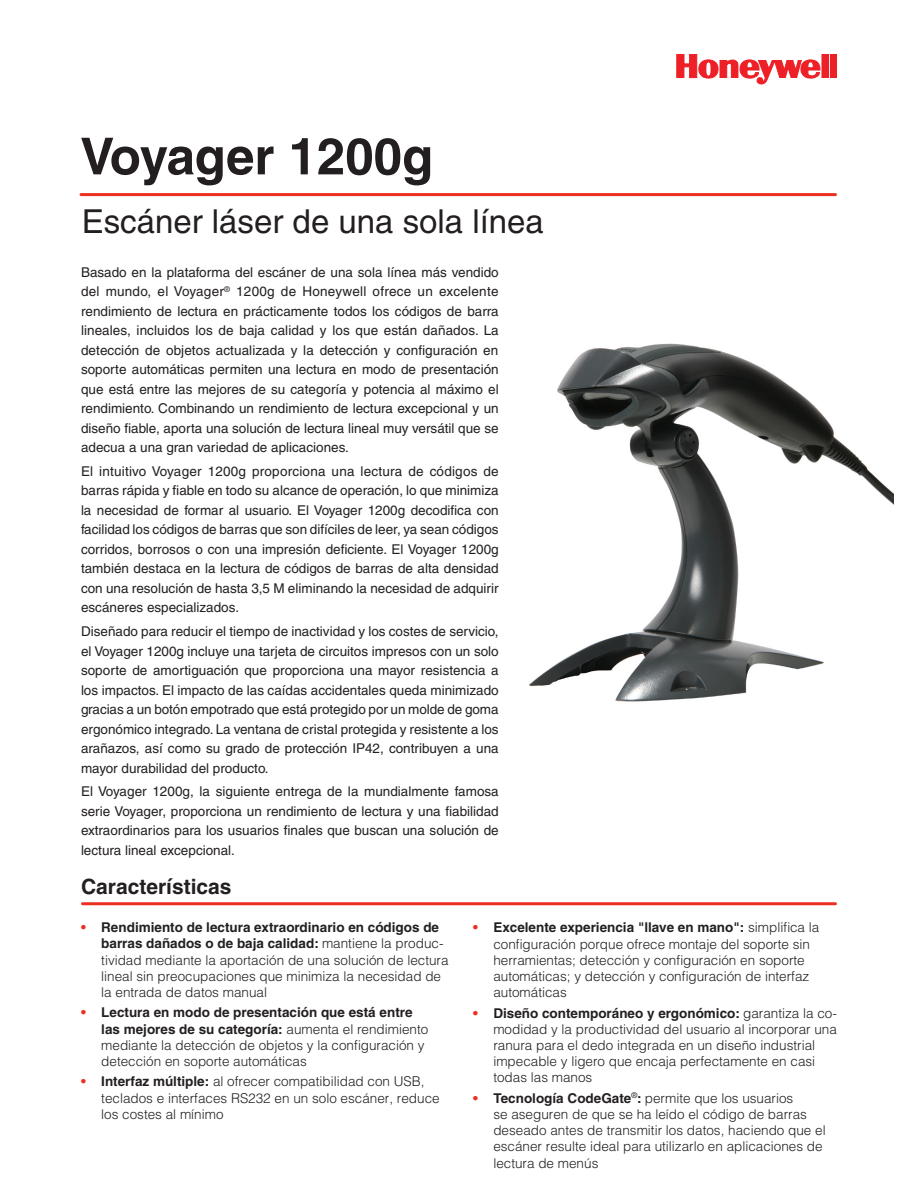
<style>
.page{position:relative;width:918px;height:1188px;background:#fff}
.page>*{position:absolute;margin:0;border:0;box-sizing:border-box;transform-origin:0 0}
.Product_Name_-_Front{font:700 51px "Helvetica";color:#231f20}
.Product_Descriptor{font:33px "Helvetica";color:#231f20}
.Overview_and_Feature{font:700 21px "Helvetica";color:#231f20}
.Overview_Body{font:13.5px/19.5px "Helvetica";color:#231f20;text-align:justify}
.Features_Header{font:300 13.5px/16.2px "Helvetica";color:#231f20}
.s1{font-weight:700;color:#ee2e22}
.s2{font-weight:700}
</style>
<div class="page">
<svg style="left:677px;top:54px;width:144px;height:30px"></svg>
<div style="left:822px;top:54px;width:6px;height:24px;background:#ee2027"></div>
<div style="left:822px;top:54px;width:7px;height:24px;border:1px solid #ee2027"></div>
<div style="left:830px;top:54px;width:7px;height:24px;background:#ee2027"></div>
<hr style="left:81px;top:193px;width:755px;height:3px;background:#ee2e22">
<hr style="left:82px;top:902px;width:754px;height:3px;background:#ee2e22">
<img style="left:529px;top:343px;width:365px;height:359px">
<p class="Product_Name_-_Front" style="left:80px;top:125px;width:354px">Voyager 1200g</p>
<p class="Product_Descriptor" style="left:82px;top:202px;width:464px">Escáner láser de una sola línea</p>
<p class="Overview_Body" style="left:81px;top:262px;width:419px">Basado en la plataforma del escáner de una sola línea más vendido del mundo, el Voyager<sup>®</sup> 1200g de Honeywell ofrece un excelente rendimiento de lectura en prácticamente todos los códigos de barra lineales, incluidos los de baja calidad y los que están dañados. La detección de objetos actualizada y la detección y configuración en soporte automáticas permiten una lectura en modo de presentación que está entre las mejores de su categoría y potencia al máximo el rendimiento. Combinando un rendimiento de lectura excepcional y un diseño fiable, aporta una solución de lectura lineal muy versátil que se adecua a una gran variedad de aplicaciones.</p>
<p class="Overview_Body" style="left:81px;top:461px;width:419px">El intuitivo Voyager 1200g proporciona una lectura de códigos de barras rápida y fiable en todo su alcance de operación, lo que minimiza la necesidad de formar al usuario. El Voyager 1200g decodifica con facilidad los códigos de barras que son difíciles de leer, ya sean códigos corridos, borrosos o con una impresión deficiente. El Voyager 1200g también destaca en la lectura de códigos de barras de alta densidad con una resolución de hasta 3,5 M eliminando la necesidad de adquirir escáneres especializados.</p>
<p class="Overview_Body" style="left:81px;top:622px;width:419px">Diseñado para reducir el tiempo de inactividad y los costes de servicio, el Voyager 1200g incluye una tarjeta de circuitos impresos con un solo soporte de amortiguación que proporciona una mayor resistencia a los impactos. El impacto de las caídas accidentales queda minimizado gracias a un botón empotrado que está protegido por un molde de goma ergonómico integrado. La ventana de cristal protegida y resistente a los arañazos, así como su grado de protección IP42, contribuyen a una mayor durabilidad del producto.</p>
<p class="Overview_Body" style="left:81px;top:782px;width:419px">El Voyager 1200g, la siguiente entrega de la mundialmente famosa serie Voyager, proporciona un rendimiento de lectura y una fiabilidad extraordinarios para los usuarios finales que buscan una solución de lectura lineal excepcional.</p>
<p class="Overview_and_Feature" style="left:81px;top:874px;width:152px">Características</p>
<p class="Features_Header" style="left:101px;top:919px;width:349px;text-indent:-20px"><span class="s1">•</span> <span class="s2">Rendimiento de lectura extraordinario en códigos de barras dañados o de baja calidad:</span> mantiene la produc&shy;tividad mediante la aportación de una solución de lectura lineal sin preocupaciones que minimiza la necesidad de la entrada de datos manual</p>
<p class="Features_Header" style="left:101px;top:1004px;width:329px;text-indent:-20px"><span class="s1">•</span> <span class="s2">Lectura en modo de presentación que está entre las mejores de su categoría:</span> aumenta el rendimiento mediante la detección de objetos y la configuración y detección en soporte automáticas</p>
<p class="Features_Header" style="left:101px;top:1073px;width:340px;text-indent:-20px"><span class="s1">•</span> <span class="s2">Interfaz múltiple:</span> al ofrecer compatibilidad con USB, teclados e interfaces RS232 en un solo escáner, reduce los costes al mínimo</p>
<p class="Features_Header" style="left:493px;top:919px;width:328px;text-indent:-20px"><span class="s1">•</span> <span class="s2">Excelente experiencia "llave en mano":</span> simplifica la configuración porque ofrece montaje del soporte sin herramientas; detección y configuración en soporte automáticas; y detección y configuración de interfaz automáticas</p>
<p class="Features_Header" style="left:493px;top:1004px;width:345px;text-indent:-20px"><span class="s1">•</span> <span class="s2">Diseño contemporáneo y ergonómico:</span> garantiza la co&shy;modidad y la productividad del usuario al incorporar una ranura para el dedo integrada en un diseño industrial impecable y ligero que encaja perfectamente en casi todas las manos</p>
<p class="Features_Header" style="left:493px;top:1090px;width:334px;text-indent:-20px"><span class="s1">•</span> <span class="s2">Tecnología CodeGate</span><sup>®</sup><span class="s2">:</span> permite que los usuarios<br>se aseguren de que se ha leído el código de barras deseado antes de transmitir los datos, haciendo que el escáner resulte ideal para utilizarlo en aplicaciones de lectura de menús</p>
</div>
